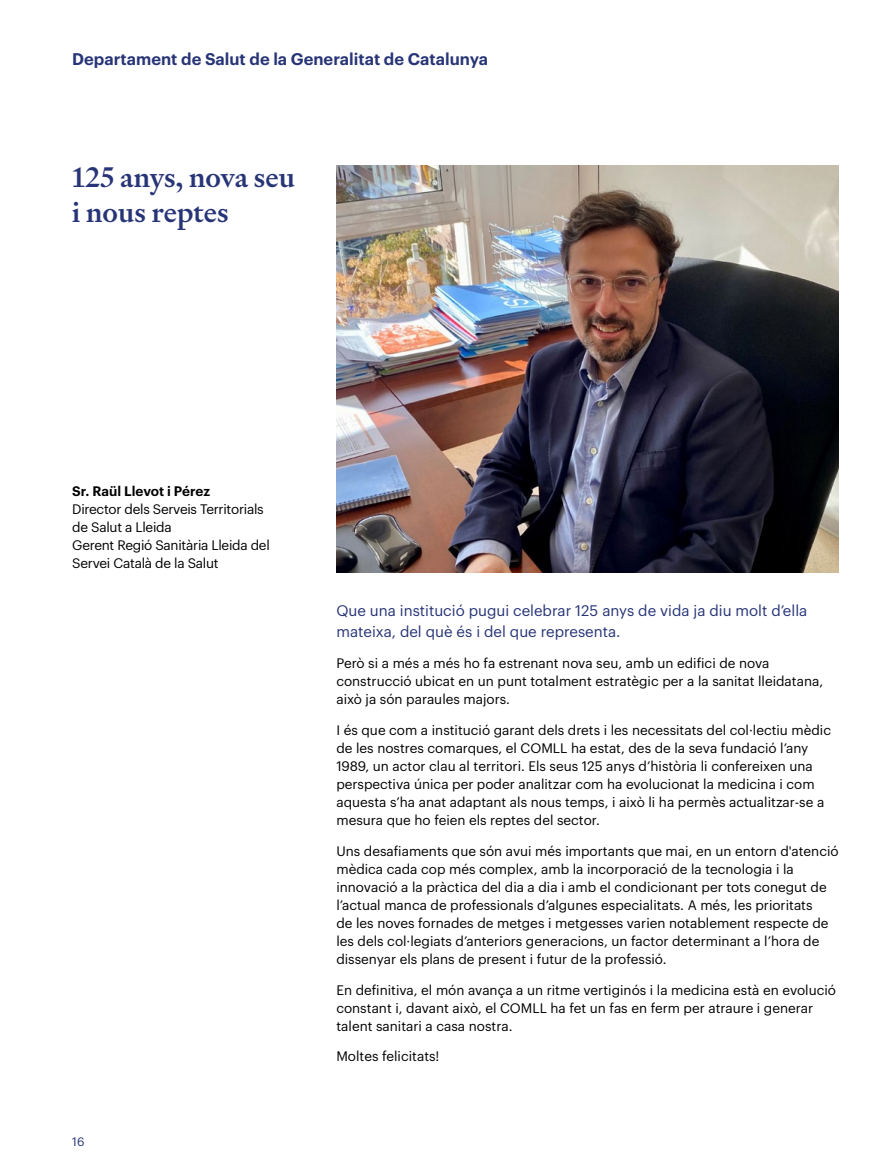
<style>
.page{position:relative;width:893px;height:1170px;background:#fff}
.page>*{position:absolute;margin:0;border:0;box-sizing:border-box;transform-origin:0 0}
.t1{font:500 28.5px/34.2px "Signifier";color:#273476}
.t2{font:600 16.5px "Graphik";color:#273476}
.t3{font:15px/21px "Graphik";color:#273476}
.t4{font:13.5px/18px "Graphik";color:#000}
.t5{font:13.5px/18px "Graphik";letter-spacing:-.02em;color:#000}
.t6{font:600 13.5px "Graphik";color:#000}
.t7{font:12px "Graphik";color:#273476}
</style>
<div class="page">
<img style="left:336px;top:165px;width:503px;height:407px">
<p class="t2" style="left:72px;top:46px;width:417px">Departament de Salut de la Generalitat de Catalunya</p>
<h1 class="t1" style="left:72px;top:160px;width:224px">125 anys, nova seu i nous reptes</h1>
<p class="t6" style="left:72px;top:480px;width:139px">Sr. Raül Llevot i Pérez</p>
<p class="t5" style="left:72px;top:498px;width:199px">Director dels Serveis Territorials de Salut a Lleida<br>Gerent Regió Sanitària Lleida del<br>Servei Català de la Salut</p>
<p class="t7" style="left:72px;top:1132px;width:14px">16</p>
<p class="t3" style="left:336px;top:599px;width:472px">Que una institució pugui celebrar 125 anys de vida ja diu molt d’ella mateixa, del què és i del que representa.</p>
<p class="t4" style="left:336px;top:653px;width:488px">Però si a més a més ho fa estrenant nova seu, amb un edifici de nova construcció ubicat en un punt totalment estratègic per a la sanitat lleidatana, això ja són paraules majors.</p>
<p class="t4" style="left:336px;top:720px;width:496px">I és que com a institució garant dels drets i les necessitats del col·lectiu mèdic de les nostres comarques, el COMLL ha estat, des de la seva fundació l’any 1989, un actor clau al territori. Els seus 125 anys d’història li confereixen una perspectiva única per poder analitzar com ha evolucionat la medicina i com aquesta s’ha anat adaptant als nous temps, i això li ha permès actualitzar-se a mesura que ho feien els reptes del sector.</p>
<p class="t4" style="left:336px;top:840px;width:504px">Uns desafiaments que són avui més importants que mai, en un entorn d'atenció mèdica cada cop més complex, amb la incorporació de la tecnologia i la innovació a la pràctica del dia a dia i amb el condicionant per tots conegut de l’actual manca de professionals d’algunes especialitats. A més, les prioritats<br>de les noves fornades de metges i metgesses varien notablement respecte de les dels col·legiats d’anteriors generacions, un factor determinant a l’hora de dissenyar els plans de present i futur de la professió.</p>
<p class="t4" style="left:336px;top:979px;width:501px">En definitiva, el món avança a un ritme vertiginós i la medicina està en evolució constant i, davant això, el COMLL ha fet un fas en ferm per atraure i generar talent sanitari a casa nostra.</p>
<p class="t4" style="left:336px;top:1046px;width:105px">Moltes felicitats!</p>
</div>
